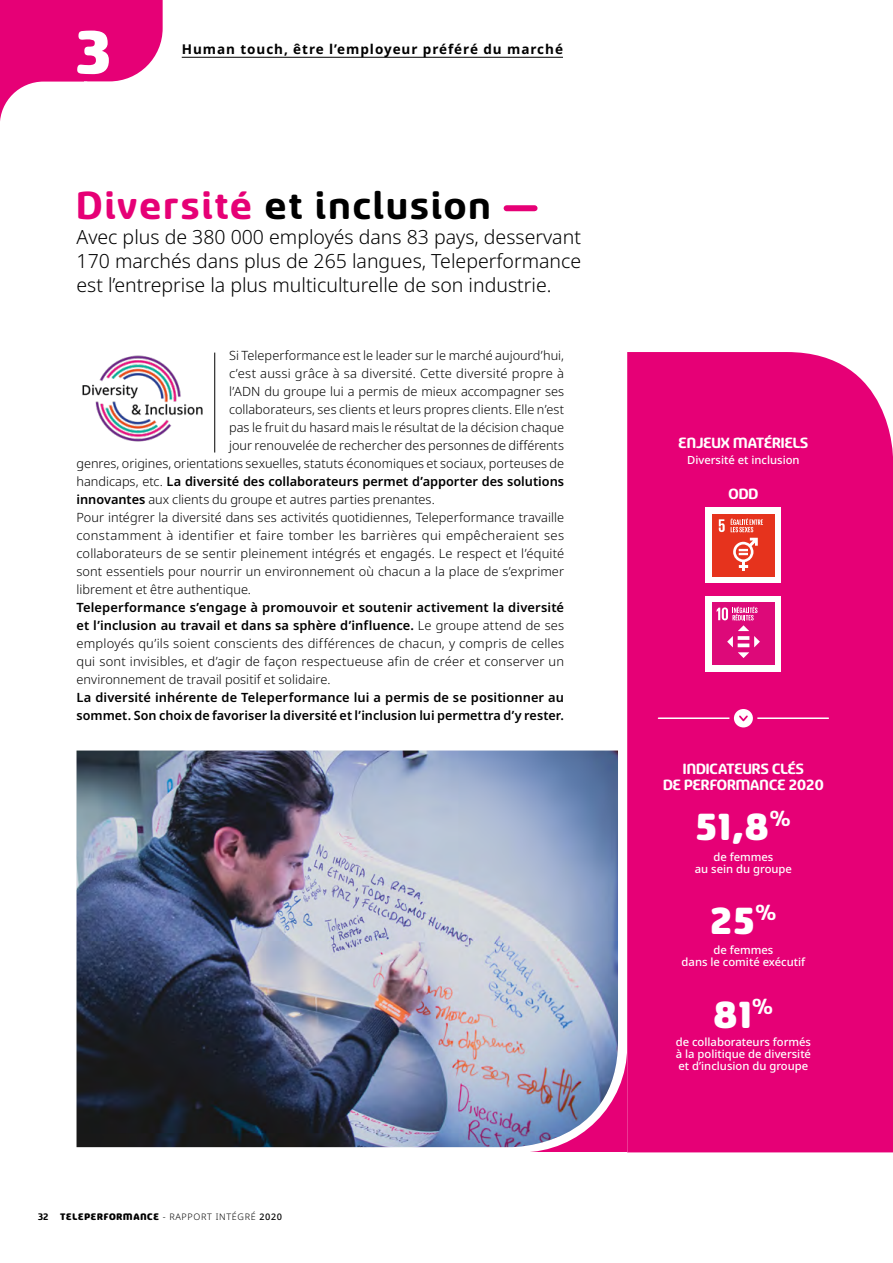
<style>
.page{position:relative;width:893px;height:1263px;background:#fff}
.page>*{position:absolute;margin:0;border:0;box-sizing:border-box;transform-origin:0 0}
.t1{font:900 67.65px "Sancoale Softened";color:#fff}
._1_TITRE{font:700 43.5px "Sancoale Softened";letter-spacing:.05em;color:#000}
._2_TEXTE{font:900 42px "Sancoale Softened";color:#fff}
.TexteMessage_Intro{font:300 19.5px/24px "Noto Sans";color:#000;text-align:justify}
._1_TITRE-2{font:700 16.5px/16.5px "Sancoale Softened";color:#fff;text-align:center}
.t2{font:700 13.5px "Noto Sans";letter-spacing:.07em;color:#000}
._2_TEXTE_COURANT{font:300 12.75px/18px "Noto Sans";color:#000;text-align:justify}
._2_TEXTE_COURANT-2{font:600 12.75px/18px "Noto Sans";letter-spacing:.005em;color:#000}
._2_TEXTE-2{font:500 11.25px/12px "Noto Sans";color:#fff;text-align:center}
.t3{font:900 10.5px "Sancoale Softened";letter-spacing:.075em;color:#000}
.s1{color:#e60076}
.s2{font-weight:300}
.s3{font-weight:600}
.s4{font-weight:700}
.s5{font-family:"Noto Sans";font-weight:300;font-size:9px}
.s6{font-family:"Noto Sans";font-weight:500;font-size:9px}
</style>
<div class="page">
<svg style="left:0;top:0;width:163px;height:121px"></svg>
<svg style="left:264px;top:1053px;width:363px;height:99px"></svg>
<div style="left:627px;top:352px;width:266px;height:800px;background:#e60076"></div>
<div style="left:706px;top:507px;width:75px;height:76px;background:#fff"></div>
<div style="left:712px;top:514px;width:63px;height:63px;background:#e6331d"></div>
<svg style="left:731px;top:518px;width:32px;height:14px"></svg>
<svg style="left:733px;top:538px;width:25px;height:33px"></svg>
<svg style="left:719px;top:519px;width:6px;height:13px"></svg>
<div style="left:706px;top:596px;width:75px;height:75px;background:#fff"></div>
<div style="left:712px;top:602px;width:63px;height:63px;background:#dd0979"></div>
<svg style="left:717px;top:607px;width:43px;height:51px"></svg>
<hr style="left:658px;top:717px;width:170px;height:2px;background:#fff">
<svg style="left:732px;top:707px;width:23px;height:23px"></svg>
<svg style="left:737px;top:714px;width:12px;height:9px"></svg>
<div style="left:729px;top:704px;width:28px;height:28px;border:4px solid #e60076;border-radius:50%"></div>
<hr style="left:182px;top:57px;width:381px;height:1px;background:#000">
<hr style="left:214px;top:353px;width:1px;height:99px;background:#000">
<div style="left:507px;top:205px;width:28px;height:6px;background:#e60076"></div>
<img style="left:77px;top:750px;width:541px;height:397px">
<img style="left:82px;top:355px;width:121px;height:87px">
<p class="t1" style="left:77px;top:19px;width:35px">3</p>
<p class="t2" style="left:182px;top:40px;width:383px">Human touch, être l’employeur préféré du marché</p>
<p class="_1_TITRE" style="left:77px;top:184px;width:416px"><span class="s1">Diversité</span> et inclusion</p>
<p class="TexteMessage_Intro" style="left:77px;top:226px;width:506px">Avec plus de 380 000 employés dans 83 pays, desservant 170 marchés dans plus de 265 langues, Teleperformance est l’entreprise la plus multiculturelle de son industrie.</p>
<p class="_2_TEXTE_COURANT" style="left:229px;top:347px;width:337px">Si Teleperformance est le leader sur le marché aujourd’hui,</p>
<p class="_2_TEXTE_COURANT" style="left:229px;top:365px;width:337px">c’est aussi grâce à sa diversité. Cette diversité propre à</p>
<p class="_2_TEXTE_COURANT" style="left:229px;top:383px;width:337px">l’ADN du groupe lui a permis de mieux accompagner ses</p>
<p class="_2_TEXTE_COURANT" style="left:229px;top:401px;width:336px">collaborateurs, ses clients et leurs propres clients. Elle n’est</p>
<p class="_2_TEXTE_COURANT" style="left:229px;top:419px;width:337px">pas le fruit du hasard mais le résultat de la décision chaque</p>
<p class="_2_TEXTE_COURANT" style="left:229px;top:437px;width:337px">jour renouvelée de rechercher des personnes de différents</p>
<p class="_2_TEXTE_COURANT" style="left:77px;top:455px;width:489px">genres, origines, orientations sexuelles, statuts économiques et sociaux, porteuses de</p>
<p class="_2_TEXTE_COURANT-2" style="left:77px;top:473px;width:489px"><span class="s2">handicaps, etc.</span> La diversité des collaborateurs permet d’apporter des solutions</p>
<p class="_2_TEXTE_COURANT" style="left:77px;top:491px;width:360px"><span class="s3">innovantes</span> aux clients du groupe et autres parties prenantes.</p>
<p class="_2_TEXTE_COURANT" style="left:77px;top:509px;width:489px">Pour intégrer la diversité dans ses activités quotidiennes, Teleperformance travaille constamment à identifier et faire tomber les barrières qui empêcheraient ses collaborateurs de se sentir pleinement intégrés et engagés. Le respect et l’équité sont essentiels pour nourrir un environnement où chacun a la place de s’exprimer librement et être authentique.</p>
<p class="_2_TEXTE_COURANT" style="left:77px;top:599px;width:489px"><span class="s3">Teleperformance s’engage à promouvoir et soutenir activement la diversité et l’inclusion au travail et dans sa sphère d’influence.</span> Le groupe attend de ses employés qu’ils soient conscients des différences de chacun, y compris de celles qui sont invisibles, et d’agir de façon respectueuse afin de créer et conserver un environnement de travail positif et solidaire.</p>
<p class="_2_TEXTE_COURANT-2" style="left:77px;top:689px;width:489px">La diversité inhérente de Teleperformance lui a permis de se positionner au sommet. Son choix de favoriser la diversité et l’inclusion lui permettra d’y rester.</p>
<p class="t3" style="left:38px;top:1211px;width:245px"><span class="s4">32</span> TELEPERFORMANCE <span class="s5">- RAPPORT INTÉGRÉ</span> <span class="s6">2020</span></p>
<p class="_1_TITRE-2" style="left:679px;top:435px;width:131px">ENJEUX MATÉRIELS</p>
<p class="_2_TEXTE-2" style="left:687px;top:454px;width:114px">Diversité et inclusion</p>
<p class="_1_TITRE-2" style="left:728px;top:486px;width:31px">ODD</p>
<p class="_1_TITRE-2" style="left:663px;top:761px;width:162px">INDICATEURS CLÉS<br>DE PERFORMANCE 2020</p>
<p class="_2_TEXTE" style="left:696px;top:807px;width:96px">51,8<sup>%</sup></p>
<p class="_2_TEXTE-2" style="left:695px;top:851px;width:99px">de femmes<br>au sein du groupe</p>
<p class="_2_TEXTE" style="left:710px;top:900px;width:68px">25<sup>%</sup></p>
<p class="_2_TEXTE-2" style="left:682px;top:944px;width:125px">de femmes<br>dans le comité exécutif</p>
<p class="_2_TEXTE" style="left:713px;top:994px;width:61px">81<sup>%</sup></p>
<p class="_2_TEXTE-2" style="left:676px;top:1036px;width:137px;text-align:justify">de collaborateurs formés à la politique de diversité et d’inclusion du groupe</p>
</div>
